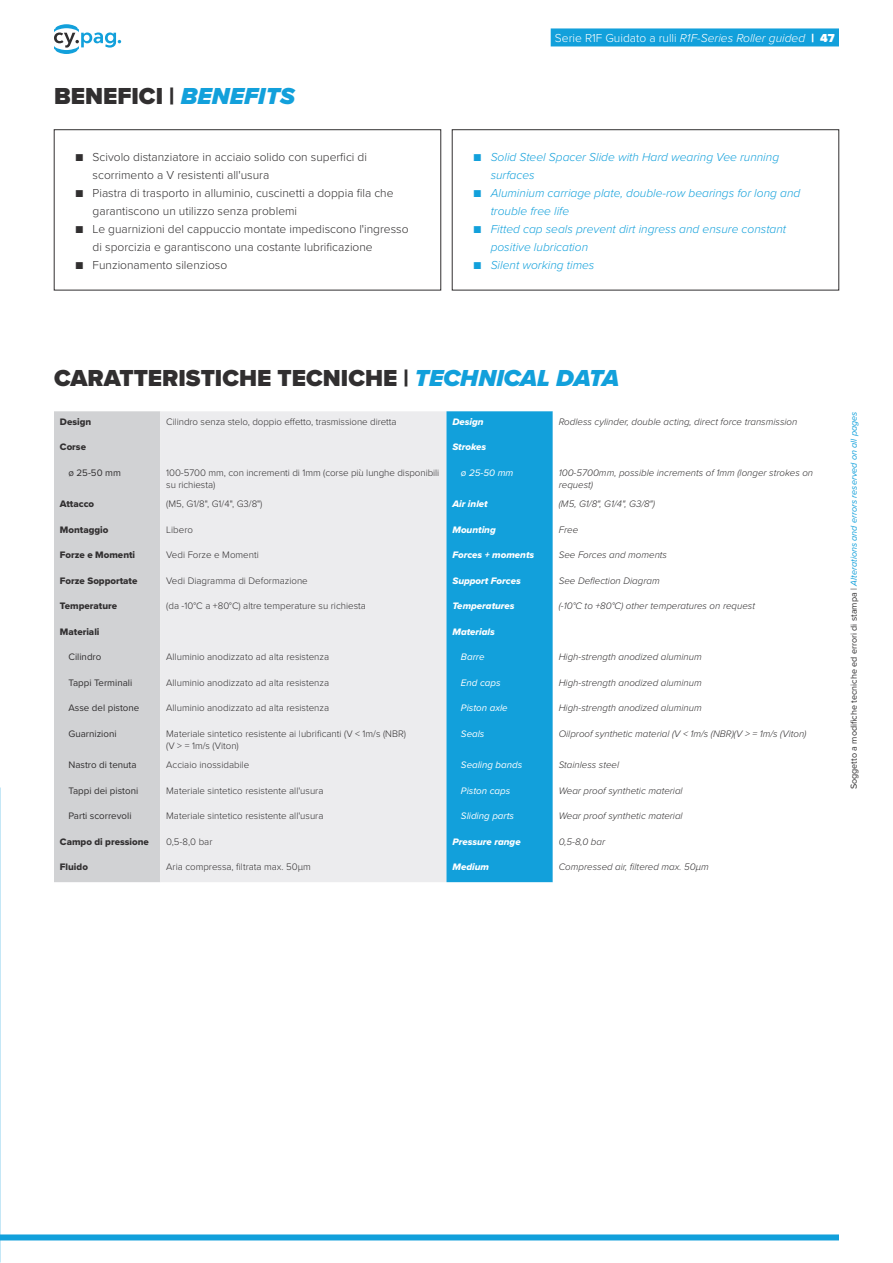
<style>
.page{position:relative;width:893px;height:1263px;background:#fff}
.page>*{position:absolute;margin:0;border:0;box-sizing:border-box;transform-origin:0 0}
.Indice_TITOLI{font:900 24px "Proxima Nova";color:#312f30}
.t1{font:300 12px/18px "Proxima Nova";color:#312f30}
.t2{font:italic 300 12px/18px "Proxima Nova";color:#12a0db}
.t3{font:italic 300 12px "Proxima Nova";color:#fff}
.t4{font:300 9.75px "Proxima Nova";color:#312f30}
.t5{font:italic 300 9.75px/11.7px "Proxima Nova";color:#312f30}
.Tabella_tecnica_-_Dettagli_ITA{font:9.75px "Proxima Nova";color:#312f30}
.Tabella_tecnica_-_Titoli_ITA{font:9.75px "Proxima Nova Extrabld";color:#312f30}
.Tabella_tecnica_-_Titoli_ENG{font:9.75px "Proxima Nova Extrabld It";color:#fff}
.Tabella_tecnica_-_Dettagli_ENG{font:italic 9.75px "Proxima Nova";color:#fff}
.INTRO_ITA{font:9px "Proxima Nova";color:#312f30}
.s1{font-style:italic;color:#12a0db}
.s2{font-style:normal}
.s3{font-weight:900;font-style:normal}
</style>
<div class="page">
<div style="left:54px;top:411px;width:106px;height:471px;background:#d1d2d4"></div>
<div style="left:160px;top:411px;width:286px;height:471px;background:#ececee"></div>
<div style="left:446px;top:411px;width:107px;height:471px;background:#12a0db"></div>
<div style="left:0;top:1234px;width:839px;height:6px;background:#12a0db"></div>
<svg style="left:54px;top:24px;width:67px;height:30px"></svg>
<div style="left:551px;top:28px;width:288px;height:18px;background:#12a0db"></div>
<p class="Indice_TITOLI" style="left:54px;top:78px;width:242px">BENEFICI | <span class="s1">BENEFITS</span></p>
<p class="t1" style="left:93px;top:147px;width:276px;text-indent:-17px">■ Scivolo distanziatore in acciaio solido con superfici di scorrimento a V resistenti all'usura</p>
<p class="t1" style="left:93px;top:183px;width:302px;text-indent:-17px">■ Piastra di trasporto in alluminio, cuscinetti a doppia fila che garantiscono un utilizzo senza problemi</p>
<p class="t1" style="left:93px;top:219px;width:317px;text-indent:-17px">■ Le guarnizioni del cappuccio montate impediscono l'ingresso di sporcizia e garantiscono una costante lubrificazione</p>
<p class="t1" style="left:76px;top:255px;width:153px">■ Funzionamento silenzioso</p>
<p class="t3" style="left:555px;top:29px;width:281px"><span class="s2">Serie R1F Guidato a rulli</span> R1F-Series Roller guided <span class="s3">| 47</span></p>
<p class="t2" style="left:491px;top:147px;width:290px;text-indent:-17px"><span class="s2">■</span> Solid Steel Spacer Slide with Hard wearing Vee running surfaces</p>
<p class="t2" style="left:491px;top:183px;width:311px;text-indent:-17px"><span class="s2">■</span> Aluminium carriage plate, double-row bearings for long and trouble free life</p>
<p class="t2" style="left:491px;top:219px;width:297px;text-indent:-17px"><span class="s2">■</span> Fitted cap seals prevent dirt ingress and ensure constant positive lubrication</p>
<p class="t2" style="left:474px;top:255px;width:122px"><span class="s2">■</span> Silent working times</p>
<p class="Indice_TITOLI" style="left:54px;top:360px;width:567px">CARATTERISTICHE TECNICHE | <span class="s1">TECHNICAL DATA</span></p>
<p class="Tabella_tecnica_-_Titoli_ITA" style="left:60px;top:414px;width:33px">Design</p>
<p class="t4" style="left:166px;top:414px;width:232px">Cilindro senza stelo, doppio effetto, trasmissione diretta</p>
<p class="Tabella_tecnica_-_Titoli_ENG" style="left:452px;top:414px;width:33px">Design</p>
<p class="t5" style="left:559px;top:415px;width:240px">Rodless cylinder, double acting, direct force transmission</p>
<p class="Tabella_tecnica_-_Titoli_ITA" style="left:60px;top:440px;width:28px">Corse</p>
<p class="Tabella_tecnica_-_Titoli_ENG" style="left:452px;top:440px;width:35px">Strokes</p>
<p class="Tabella_tecnica_-_Dettagli_ITA" style="left:68px;top:465px;width:54px">ø 25-50 mm</p>
<p class="t4" style="left:166px;top:465px;width:275px">100-5700 mm, con incrementi di 1mm (corse più lunghe disponibili</p>
<p class="t4" style="left:166px;top:477px;width:51px">su richiesta)</p>
<p class="Tabella_tecnica_-_Dettagli_ENG" style="left:461px;top:465px;width:54px">ø 25-50 mm</p>
<p class="t5" style="left:559px;top:466px;width:256px">100-5700mm, possible increments of 1mm (longer strokes on request)</p>
<p class="Tabella_tecnica_-_Titoli_ITA" style="left:60px;top:497px;width:36px">Attacco</p>
<p class="t4" style="left:166px;top:497px;width:98px">(M5, G1/8", G1/4", G3/8")</p>
<p class="Tabella_tecnica_-_Titoli_ENG" style="left:452px;top:497px;width:37px">Air inlet</p>
<p class="t5" style="left:559px;top:498px;width:98px">(M5, G1/8", G1/4", G3/8")</p>
<p class="Tabella_tecnica_-_Titoli_ITA" style="left:60px;top:522px;width:50px">Montaggio</p>
<p class="t4" style="left:166px;top:522px;width:28px">Libero</p>
<p class="Tabella_tecnica_-_Titoli_ENG" style="left:452px;top:522px;width:45px">Mounting</p>
<p class="t5" style="left:559px;top:523px;width:21px">Free</p>
<p class="Tabella_tecnica_-_Titoli_ITA" style="left:60px;top:548px;width:77px">Forze e Momenti</p>
<p class="t4" style="left:166px;top:548px;width:94px">Vedi Forze e Momenti</p>
<p class="Tabella_tecnica_-_Titoli_ENG" style="left:452px;top:548px;width:83px">Forces + moments</p>
<p class="t5" style="left:559px;top:549px;width:110px">See Forces and moments</p>
<p class="Tabella_tecnica_-_Titoli_ITA" style="left:60px;top:573px;width:79px">Forze Sopportate</p>
<p class="t4" style="left:166px;top:573px;width:143px">Vedi Diagramma di Deformazione</p>
<p class="Tabella_tecnica_-_Titoli_ENG" style="left:452px;top:573px;width:70px">Support Forces</p>
<p class="t5" style="left:559px;top:574px;width:102px">See Deflection Diagram</p>
<p class="Tabella_tecnica_-_Titoli_ITA" style="left:60px;top:599px;width:59px">Temperature</p>
<p class="t4" style="left:166px;top:599px;width:201px">(da -10°C a +80°C) altre temperature su richiesta</p>
<p class="Tabella_tecnica_-_Titoli_ENG" style="left:452px;top:599px;width:64px">Temperatures</p>
<p class="t5" style="left:559px;top:600px;width:198px">(-10°C to +80°C) other temperatures on request</p>
<p class="Tabella_tecnica_-_Titoli_ITA" style="left:60px;top:624px;width:41px">Materiali</p>
<p class="Tabella_tecnica_-_Titoli_ENG" style="left:452px;top:624px;width:44px">Materials</p>
<p class="Tabella_tecnica_-_Dettagli_ITA" style="left:68px;top:650px;width:34px">Cilindro</p>
<p class="t4" style="left:166px;top:650px;width:164px">Alluminio anodizzato ad alta resistenza</p>
<p class="Tabella_tecnica_-_Dettagli_ENG" style="left:461px;top:650px;width:25px">Barre</p>
<p class="t5" style="left:559px;top:651px;width:144px">High-strength anodized aluminum</p>
<p class="Tabella_tecnica_-_Dettagli_ITA" style="left:68px;top:675px;width:65px">Tappi Terminali</p>
<p class="t4" style="left:166px;top:675px;width:164px">Alluminio anodizzato ad alta resistenza</p>
<p class="Tabella_tecnica_-_Dettagli_ENG" style="left:461px;top:675px;width:41px">End caps</p>
<p class="t5" style="left:559px;top:676px;width:144px">High-strength anodized aluminum</p>
<p class="Tabella_tecnica_-_Dettagli_ITA" style="left:68px;top:701px;width:72px">Asse del pistone</p>
<p class="t4" style="left:166px;top:701px;width:164px">Alluminio anodizzato ad alta resistenza</p>
<p class="Tabella_tecnica_-_Dettagli_ENG" style="left:461px;top:701px;width:48px">Piston axle</p>
<p class="t5" style="left:559px;top:702px;width:144px">High-strength anodized aluminum</p>
<p class="Tabella_tecnica_-_Dettagli_ITA" style="left:68px;top:726px;width:50px">Guarnizioni</p>
<p class="t4" style="left:166px;top:726px;width:241px">Materiale sintetico resistente ai lubrificanti (V &lt; 1m/s (NBR)</p>
<p class="t4" style="left:166px;top:738px;width:74px">(V &gt; = 1m/s (Viton)</p>
<p class="Tabella_tecnica_-_Dettagli_ENG" style="left:461px;top:726px;width:25px">Seals</p>
<p class="t5" style="left:559px;top:727px;width:249px">Oilproof synthetic material (V &lt; 1m/s (NBR)(V &gt; = 1m/s (Viton)</p>
<p class="Tabella_tecnica_-_Dettagli_ITA" style="left:68px;top:758px;width:70px">Nastro di tenuta</p>
<p class="t4" style="left:166px;top:758px;width:85px">Acciaio inossidabile</p>
<p class="Tabella_tecnica_-_Dettagli_ENG" style="left:461px;top:758px;width:63px">Sealing bands</p>
<p class="t5" style="left:559px;top:759px;width:62px">Stainless steel</p>
<p class="Tabella_tecnica_-_Dettagli_ITA" style="left:68px;top:783px;width:71px">Tappi dei pistoni</p>
<p class="t4" style="left:166px;top:783px;width:159px">Materiale sintetico resistente all'usura</p>
<p class="Tabella_tecnica_-_Dettagli_ENG" style="left:461px;top:783px;width:51px">Piston caps</p>
<p class="t5" style="left:559px;top:784px;width:125px">Wear proof synthetic material</p>
<p class="Tabella_tecnica_-_Dettagli_ITA" style="left:68px;top:809px;width:65px">Parti scorrevoli</p>
<p class="t4" style="left:166px;top:809px;width:159px">Materiale sintetico resistente all'usura</p>
<p class="Tabella_tecnica_-_Dettagli_ENG" style="left:461px;top:809px;width:55px">Sliding parts</p>
<p class="t5" style="left:559px;top:810px;width:125px">Wear proof synthetic material</p>
<p class="Tabella_tecnica_-_Titoli_ITA" style="left:60px;top:834px;width:90px">Campo di pressione</p>
<p class="t4" style="left:166px;top:834px;width:48px">0,5-8,0 bar</p>
<p class="Tabella_tecnica_-_Titoli_ENG" style="left:452px;top:834px;width:70px">Pressure range</p>
<p class="t5" style="left:559px;top:835px;width:48px">0,5-8,0 bar</p>
<p class="Tabella_tecnica_-_Titoli_ITA" style="left:60px;top:860px;width:30px">Fluido</p>
<p class="t4" style="left:166px;top:860px;width:146px">Aria compressa, filtrata max. 50µm</p>
<p class="Tabella_tecnica_-_Titoli_ENG" style="left:452px;top:860px;width:38px">Medium</p>
<p class="t5" style="left:559px;top:861px;width:152px">Compressed air, filtered max. 50μm</p>
<p class="INTRO_ITA" style="left:847px;top:789px;width:379px;rotate:-90deg">Soggetto a modifiche tecniche ed errori di stampa | <span class="s1">Alterations and errors reserved on all pages</span></p>
</div>
